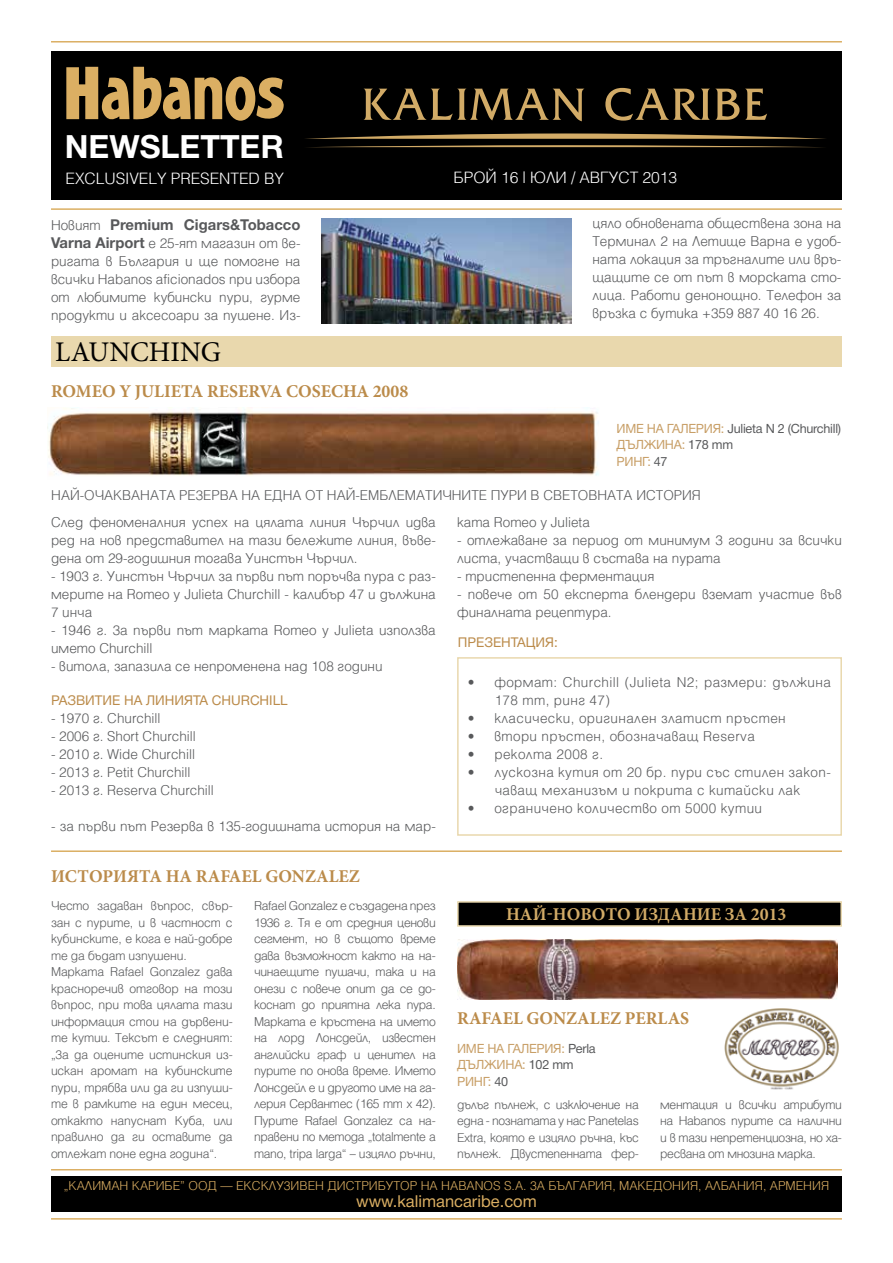
<style>
.page{position:relative;width:893px;height:1263px;background:#fff}
.page>*{position:absolute;margin:0;border:0;box-sizing:border-box;transform-origin:0 0}
.t1{font:32.1px "Helvetica 7 Bold";color:#fff}
.t2{font:28.5px "Minion Pro";color:#000}
.t3{font:700 18px "Minion Pro";color:#bb8b4a}
.t4{font:700 18px "Minion Pro";color:#d2ab67}
.t5{font:300 17.25px "Helv Cyr";letter-spacing:-.005em;color:#fff}
.t6{font:16.5px "Helvetica 5 Normal";color:#dbaf63}
.t7{font:300 15px/18px "Helv Cyr";color:#58595b;text-align:justify}
.t8{font:300 15px/18px "Helv Cyr";letter-spacing:.025em;color:#58595b}
.t9{font:15px "Helvetica 7 Bold";color:#58595b}
.t10{font:300 13.5px/16.5px "Helv Cyr";letter-spacing:-.01em;color:#58595b;text-align:justify}
.t11{font:300 13.5px "Helv Cyr";color:#dbaf63}
.t12{font:13.5px "Helvetica 5 Normal";color:#bb8b4a}
.t13{font:12.75px/16.5px "Helvetica 5 Normal";letter-spacing:-.02em;color:#58595b}
.t14{font:12.75px/16.5px "Helvetica 5 Normal";letter-spacing:-.02em;color:#c89f67}
.s1{font-family:"Helv Cyr";font-weight:300}
.s2{font-family:"Helvetica 7 Bold";font-weight:400}
.s3{color:#c89f67}
.s4{color:#58595b}
</style>
<div class="page">
<div style="left:457px;top:901px;width:385px;height:26px;background:#000;border:2px solid #e9d8ad"></div>
<div style="left:51px;top:1177px;width:791px;height:35px;background:#000"></div>
<div style="left:51px;top:51px;width:791px;height:149px;background:#000"></div>
<hr style="left:51px;top:208px;width:791px;height:2px;background:#dbaf63">
<svg style="left:66px;top:67px;width:218px;height:54px"></svg>
<hr style="left:51px;top:41px;width:791px;height:2px;background:#dbaf63">
<hr style="left:51px;top:1169px;width:791px;height:1px;background:#dbaf63">
<hr style="left:51px;top:1218px;width:791px;height:1px;background:#dbaf63">
<svg style="left:305px;top:88px;width:521px;height:59px"></svg>
<div style="left:51px;top:336px;width:791px;height:31px;background:#e9d8ad"></div>
<div style="left:457px;top:657px;width:385px;height:179px;border:2px solid #e9d8ad"></div>
<img style="left:322px;top:218px;width:249px;height:105px">
<img style="left:47px;top:408px;width:552px;height:68px">
<hr style="left:51px;top:850px;width:791px;height:2px;background:#dbaf63">
<img style="left:457px;top:939px;width:381px;height:60px">
<img style="left:724px;top:1008px;width:115px;height:82px">
<h1 class="t1" style="left:65px;top:129px;width:220px">newsletter</h1>
<p class="t5" style="left:66px;top:169px;width:220px">exclusively presented by</p>
<p class="t5" style="left:454px;top:168px;width:167px">брой 16 | юли / август</p>
<p class="t5" style="left:643px;top:168px;width:36px">2013</p>
<p class="t9" style="left:51px;top:217px;width:251px"><span class="s1">Новият</span> Premium Cigars&amp;Tobacco</p>
<p class="t7" style="left:51px;top:234px;width:251px"><span class="s2">Varna Airport</span> е 25-ят магазин от ве&shy;ригата в България и ще помогне на всички Habanos aficionados при избора от любимите кубински пури, гурме продукти и аксесоари за пушене. Из-</p>
<h2 class="t2" style="left:55px;top:333px;width:167px">LAUNCHING</h2>
<p class="t3" style="left:51px;top:378px;width:359px">ROMEO Y JULIETA RESERVA COSECHA 2008</p>
<p class="t7" style="left:592px;top:214px;width:250px">цяло обновената обществена зона на Терминал 2 на Летище Варна е удоб&shy;ната локация за тръгналите или връ&shy;щащите се от път в морската сто&shy;лица. Работи денонощно. Телефон за връзка с бутика +359 887 40 16 26.</p>
<p class="t13" style="left:617px;top:420px;width:226px"><span class="s3">И ме на галерия:</span> Julieta N 2 (Churchill)<br><span class="s3">Дължина:</span> 178 mm<br><span class="s3">Ринг:</span> 47</p>
<p class="t7" style="left:51px;top:486px;width:384px">Най-очакваната Резерва на една от най-емблематичнит</p>
<p class="t7" style="left:479px;top:486px;width:32px">е пури</p>
<p class="t7" style="left:531px;top:486px;width:172px">в св етовната истори я</p>
<p class="t7" style="left:51px;top:513px;width:386px">След феноменалния успех на цялата линия Чърчил идва ред на нов представител на тази бележите линия, въве&shy;дена от 29-годишния тогава Уинстън Чърчил.</p>
<p class="t7" style="left:51px;top:567px;width:386px">- 1903 г. Уинстън Чърчил за първи път поръчва пура с раз&shy;мерите на Romeo y Julieta Churchill - калибър 47 и дължина 7 инча</p>
<p class="t7" style="left:51px;top:621px;width:386px">- 1946 г. За първи път марката Romeo y Julieta използва името Churchill</p>
<p class="t7" style="left:51px;top:657px;width:333px">- витола, запазила се непроменена над 108 години</p>
<p class="t12" style="left:51px;top:693px;width:234px">развитие на линията Churchill</p>
<p class="t7" style="left:51px;top:709px;width:111px">- 1970 г. Churchill</p>
<p class="t7" style="left:51px;top:727px;width:146px">- 2006 г. Short Churchill</p>
<p class="t7" style="left:51px;top:745px;width:146px">- 2010 г. Wide Churchill</p>
<p class="t7" style="left:51px;top:763px;width:141px">- 2013 г. Petit Churchill</p>
<p class="t7" style="left:51px;top:781px;width:164px">- 2013 г. Reserva Churchill</p>
<p class="t7" style="left:51px;top:817px;width:386px">- за първи път Резерва в 135-годишната история на мар-</p>
<p class="t3" style="left:51px;top:864px;width:310px">ИСТОРИЯТА НА RAFAEL GONZALEZ</p>
<p class="t10" style="left:51px;top:897px;width:183px;text-align:left">Често задаван въпрос, свър&shy;зан с пурите, и в частност с кубинските, е кога е най-добре те да бъдат изпушени.<br>Марката Rafael Gonzalez дава красноречив отговор на този въпрос, при това цялата тази информация стои на дървени&shy;те кутии. Тексът е следният: „За да оцените истинския из&shy;искан аромат на кубинските пури, трябва или да ги изпуши&shy;те в рамките на един месец, откакто напуснат Куба, или правилно да ги оставите да отлежат поне една година“.</p>
<p class="t10" style="left:254px;top:897px;width:183px">Rafael Gonzalez е създадена през 1936 г. Тя е от средния ценови сегмент, но в същото време дава възможност както на на&shy;чинаещите пушачи, така и на онези с повече опит да се до&shy;коснат до приятна лека пура.<br>Марката е кръстена на името на лорд Лонсдейл, известен английски граф и ценител на пурите по онова време. Името Лонсдейл е и другото име на га&shy;лерия Сервантес (165 mm х 42).<br>Пурите Rafael Gonzalez са на&shy;правени по метода „totalmente a mano, tripa larga“ — изцяло ръчни,</p>
<p class="t7" style="left:457px;top:513px;width:134px">ката Romeo y Julieta</p>
<p class="t7" style="left:457px;top:531px;width:386px">- отлежаване за период от минимум 3 години за всички листа, участващи в състава на пурата</p>
<p class="t7" style="left:457px;top:567px;width:199px">- тристепенна ферментация</p>
<p class="t7" style="left:457px;top:585px;width:386px">- повече от 50 експерта блендери вземат участие във финалната рецептура.</p>
<p class="t12" style="left:458px;top:634px;width:19px">ПРЕЗЕНТА</p>
<p class="t12" style="left:526px;top:634px;width:33px">ЦИЯ :</p>
<p class="t8" style="left:495px;top:673px;width:338px;text-indent:-27px">• формат: Churchill (Julieta N2; размери: дължина<br>178 mm, ринг 47)</p>
<p class="t8" style="left:468px;top:709px;width:319px">• класически, оригинален златист пръстен</p>
<p class="t8" style="left:468px;top:727px;width:289px">• втори пръстен, обозначаващ Reserva</p>
<p class="t8" style="left:468px;top:745px;width:137px">• реколта 2008 г.</p>
<p class="t8" style="left:468px;top:763px;width:365px;text-align:center">• лускозна кутия от 20 бр. пури със стилен закоп&shy;чаващ механизъм и покрита с китайски лак</p>
<p class="t8" style="left:468px;top:799px;width:296px">• ограничено количество от 5000 кутии</p>
<p class="t4" style="left:506px;top:902px;width:282px">НАЙ-НОВОТО ИЗДАНИЕ ЗА 2013</p>
<p class="t3" style="left:457px;top:1005px;width:233px">RAFAEL GONZALEZ PERLAS</p>
<p class="t14" style="left:457px;top:1040px;width:140px">И ме на галерия: <span class="s4">Perla<br></span>Дължина: <span class="s4">102 mm<br></span>Ринг: <span class="s4">40</span></p>
<p class="t10" style="left:457px;top:1096px;width:183px">дълъг пълнеж, с изключение на една - познатата у нас Panetelas Extra, която е изцяло ръчна, къс пълнеж. Двустепенната фер-</p>
<p class="t10" style="left:660px;top:1096px;width:183px">ментация и всички атрибути на Habanos пурите са налични и в тази непретенциозна, но ха&shy;ресвана от мнозина марка.</p>
<p class="t11" style="left:64px;top:1179px;width:94px">„Кали ман Кариб</p>
<p class="t11" style="left:173px;top:1179px;width:73px">е” ООД – Ексклузив</p>
<p class="t11" style="left:308px;top:1179px;width:29px">ен дистрибут</p>
<p class="t11" style="left:400px;top:1179px;width:430px">ор на Habanos s.a. за България, Македония, Албания, Армения</p>
<p class="t6" style="left:356px;top:1192px;width:182px">www.kalimancaribe.com</p>
</div>
